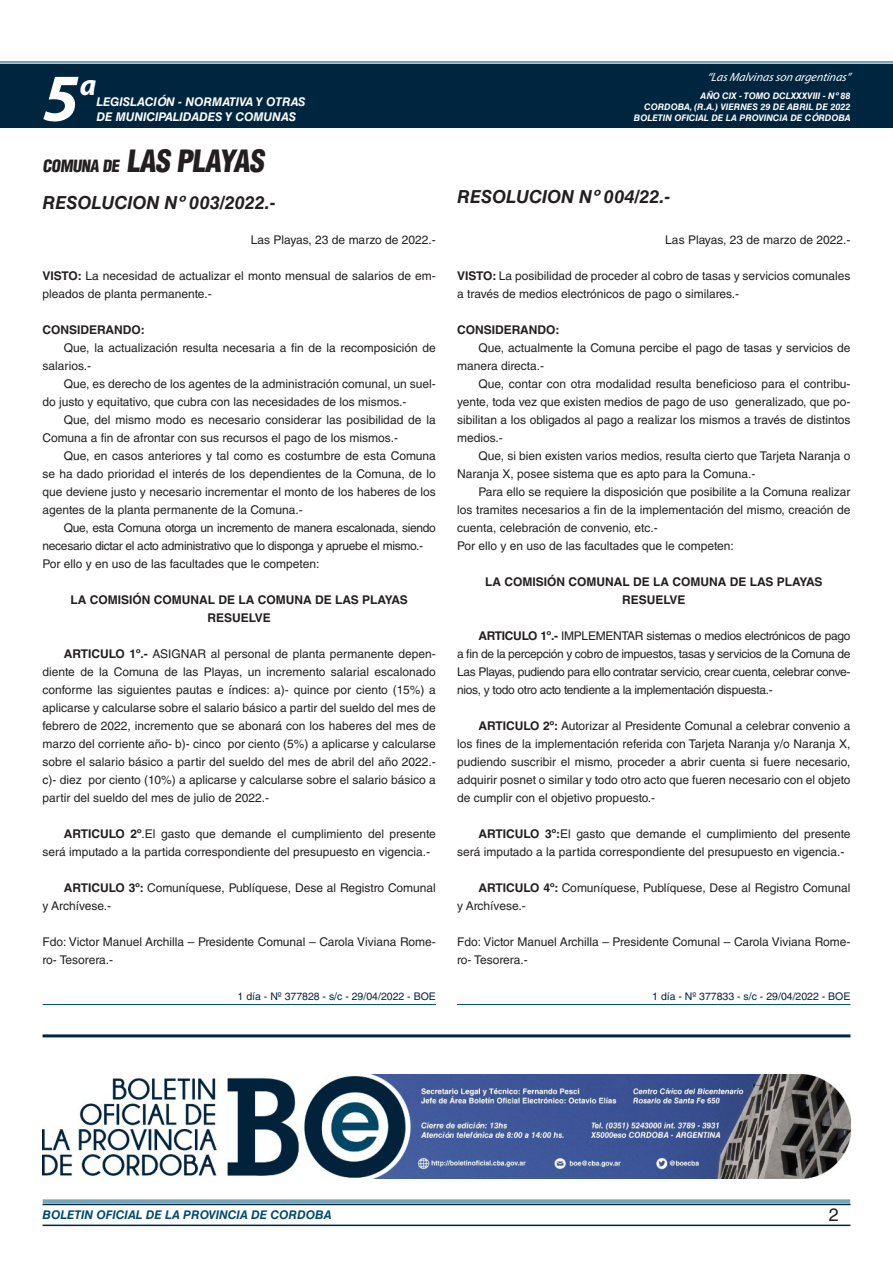
<style>
.page{position:relative;width:893px;height:1263px;background:#fff}
.page>*{position:absolute;margin:0;border:0;box-sizing:border-box;transform-origin:0 0}
.t1{font:italic 700 67.5px "Myriad Pro";color:#fff}
.BASE{font:900 condensed 30px "Helvetica LT Std";color:#231f20}
.t2{font:italic 700 30px "Myriad Pro";color:#fff}
.NOMBRE_DE_MINISTERIO{font:italic 700 18px "Helvetica LT Std";color:#231f20}
.t3{font:18px "Helvetica LT Std";color:#231f20}
.TEXTO_BASE{font:12px/18px "Helvetica LT Std";color:#231f20}
.TEXTO_BASE-2{font:12px/18px "Helvetica LT Std";letter-spacing:-.025em;color:#231f20}
.RESUELVE{font:700 12px "Helvetica LT Std";color:#231f20}
.FECHA{font:12px "Helvetica LT Std";color:#231f20}
.t4{font:italic 700 12px "Helvetica LT Std";color:#fff}
.t5{font:italic 700 12px "Helvetica LT Std";color:#004b6c}
.t6{font:italic 12px "Myriad Pro";color:#fff}
.TEXTO_BASE-3{font:700 12px "Helvetica LT Std";color:#231f20}
.FECHA_DE_VENCIMIENTO{font:10.5px "Helvetica LT Std";color:#00263f}
.t7{font:italic 700 9px/10.8px "Helvetica LT Std";color:#fff;text-align:right}
.s1{font-size:16.5px}
.s2{font-weight:700}
</style>
<div class="page">
<div style="left:0;top:61px;width:893px;height:6px;background:#fff;opacity:.75"></div>
<div style="left:0;top:64px;width:893px;height:64px;background:#00263f"></div>
<hr style="left:43px;top:1224px;width:807px;height:2px;background:#00263f">
<div style="left:42px;top:1198px;width:809px;height:8px;background:#fff;opacity:.75"></div>
<hr style="left:43px;top:1004px;width:393px;height:1px;background:#004b6c">
<hr style="left:457px;top:1004px;width:393px;height:1px;background:#004b6c">
<hr style="left:43px;top:1034px;width:807px;height:3px;background:#00263f">
<img style="left:43px;top:1075px;width:807px;height:103px">
<h1 class="t1" style="left:43px;top:54px;width:38px">5</h1>
<h2 class="t2" style="left:80px;top:66px;width:18px">a</h2>
<p class="t4" style="left:96px;top:95px;width:211px">LEGISLACIÓN - NORMATIVA Y OTRAS</p>
<p class="t4" style="left:96px;top:109px;width:201px">DE MUNICIPALIDADES Y COMUNAS</p>
<p class="BASE" style="left:43px;top:142px;width:228px"><span class="s1">COMUNA DE</span> LAS PLAYAS</p>
<p class="NOMBRE_DE_MINISTERIO" style="left:43px;top:192px;width:235px">RESOLUCION Nº 003/2022.-</p>
<p class="FECHA" style="left:251px;top:233px;width:187px">Las Playas, 23 de marzo de 2022.-</p>
<p class="TEXTO_BASE" style="left:43px;top:267px;width:395px"><span class="s2">VISTO:</span> La necesidad de actualizar el monto mensual de salarios de em&shy;pleados de planta permanente.-</p>
<p class="TEXTO_BASE-3" style="left:43px;top:322px;width:104px">CONSIDERANDO:</p>
<p class="TEXTO_BASE" style="left:43px;top:339px;width:395px;text-indent:21px">Que, la actualización resulta necesaria a fin de la recomposición de salarios.-</p>
<p class="TEXTO_BASE" style="left:43px;top:375px;width:395px;text-indent:21px">Que, es derecho de los agentes de la administración comunal, un suel&shy;do justo y equitativo, que cubra con las necesidades de los mismos.-</p>
<p class="TEXTO_BASE" style="left:43px;top:411px;width:395px;text-indent:21px">Que, del mismo modo es necesario considerar las posibilidad de la<br>Comuna a fin de afrontar con sus recursos el pago de los mismos.-</p>
<p class="TEXTO_BASE" style="left:43px;top:447px;width:395px;text-align:justify;text-indent:21px">Que, en casos anteriores y tal como es costumbre de esta Comuna se ha dado prioridad el interés de los dependientes de la Comuna, de lo que deviene justo y necesario incrementar el monto de los haberes de los agentes de la planta permanente de la Comuna.-</p>
<p class="TEXTO_BASE-2" style="left:43px;top:519px;width:395px;text-indent:21px">Que, esta Comuna otorga un incremento de manera escalonada, siendo necesario dictar el acto administrativo que lo disponga y apruebe el mismo.-</p>
<p class="TEXTO_BASE" style="left:43px;top:555px;width:278px">Por ello y en uso de las facultades que le competen:</p>
<p class="RESUELVE" style="left:70px;top:592px;width:339px">LA COMISIÓN COMUNAL DE LA COMUNA DE LAS PLAYAS</p>
<p class="RESUELVE" style="left:207px;top:610px;width:65px">RESUELVE</p>
<p class="TEXTO_BASE" style="left:43px;top:645px;width:395px;text-align:justify;text-indent:21px"><span class="s2">ARTICULO 1º.-</span> ASIGNAR al personal de planta permanente depen&shy;diente de la Comuna de las Playas, un incremento salarial escalonado conforme las siguientes pautas e índices: a)- quince por ciento (15%) a aplicarse y calcularse sobre el salario básico a partir del sueldo del mes de febrero de 2022, incremento que se abonará con los haberes del mes de marzo del corriente año- b)- cinco por ciento (5%) a aplicarse y calcularse sobre el salario básico a partir del sueldo del mes de abril del año 2022.- c)- diez por ciento (10%) a aplicarse y calcularse sobre el salario básico a partir del sueldo del mes de julio de 2022.-</p>
<p class="TEXTO_BASE" style="left:43px;top:825px;width:395px;text-indent:21px"><span class="s2">ARTICULO 2º</span>.El gasto que demande el cumplimiento del presente será imputado a la partida correspondiente del presupuesto en vigencia.-</p>
<p class="TEXTO_BASE" style="left:43px;top:879px;width:395px;text-indent:21px"><span class="s2">ARTICULO 3º:</span> Comuníquese, Publíquese, Dese al Registro Comunal y Archívese.-</p>
<p class="TEXTO_BASE" style="left:43px;top:933px;width:395px">Fdo: Victor Manuel Archilla – Presidente Comunal – Carola Viviana Rome&shy;ro- Tesorera.-</p>
<p class="FECHA_DE_VENCIMIENTO" style="left:238px;top:990px;width:200px">1 día - Nº 377828 - s/c - 29/04/2022 - BOE</p>
<p class="t6" style="left:707px;top:70px;width:145px">“LasMalvinasson argentinas”</p>
<p class="t7" style="left:634px;top:91px;width:218px">AÑO CIX - TOMO DCLXXXVIII - Nº 88<br>CORDOBA, (R.A.) VIERNES 29 DE ABRIL DE 2022<br>BOLETIN OFICIAL DE LA PROVINCIA DE CÓRDOBA</p>
<p class="NOMBRE_DE_MINISTERIO" style="left:457px;top:185px;width:215px">RESOLUCION Nº 004/22.-</p>
<p class="FECHA" style="left:665px;top:233px;width:187px">Las Playas, 23 de marzo de 2022.-</p>
<p class="TEXTO_BASE" style="left:457px;top:267px;width:395px"><span class="s2">VISTO:</span> La posibilidad de proceder al cobro de tasas y servicios comunales a través de medios electrónicos de pago o similares.-</p>
<p class="TEXTO_BASE-3" style="left:457px;top:322px;width:104px">CONSIDERANDO:</p>
<p class="TEXTO_BASE" style="left:457px;top:339px;width:395px;text-indent:21px">Que, actualmente la Comuna percibe el pago de tasas y servicios de manera directa.-</p>
<p class="TEXTO_BASE" style="left:457px;top:375px;width:395px;text-align:justify;text-indent:21px">Que, contar con otra modalidad resulta beneficioso para el contribu&shy;yente, toda vez que existen medios de pago de uso generalizado, que po&shy;sibilitan a los obligados al pago a realizar los mismos a través de distintos medios.-</p>
<p class="TEXTO_BASE" style="left:457px;top:447px;width:395px;text-indent:21px">Que, si bien existen varios medios, resulta cierto que Tarjeta Naranja o<br>Naranja X, posee sistema que es apto para la Comuna.-</p>
<p class="TEXTO_BASE" style="left:457px;top:483px;width:395px;text-align:justify;text-indent:21px">Para ello se requiere la disposición que posibilite a la Comuna realizar los tramites necesarios a fin de la implementación del mismo, creación de cuenta, celebración de convenio, etc.-</p>
<p class="TEXTO_BASE" style="left:457px;top:537px;width:278px">Por ello y en uso de las facultades que le competen:</p>
<p class="RESUELVE" style="left:485px;top:574px;width:339px">LA COMISIÓN COMUNAL DE LA COMUNA DE LAS PLAYAS</p>
<p class="RESUELVE" style="left:622px;top:592px;width:65px">RESUELVE</p>
<p class="TEXTO_BASE" style="left:457px;top:627px;width:395px;text-align:justify;text-indent:21px"><span class="s2">ARTICULO 1º.-</span> IMPLEMENTAR sistemas o medios electrónicos de pago a fin de la percepción y cobro de impuestos, tasas y servicios de la Comuna de Las Playas, pudiendo para ello contratar servicio, crear cuenta, celebrar conve&shy;nios, y todo otro acto tendiente a la implementación dispuesta.-</p>
<p class="TEXTO_BASE" style="left:457px;top:717px;width:395px;text-align:justify;text-indent:21px"><span class="s2">ARTICULO 2º:</span> Autorizar al Presidente Comunal a celebrar convenio a los fines de la implementación referida con Tarjeta Naranja y/o Naranja X, pudiendo suscribir el mismo, proceder a abrir cuenta si fuere necesario, adquirir posnet o similar y todo otro acto que fueren necesario con el objeto de cumplir con el objetivo propuesto.-</p>
<p class="TEXTO_BASE" style="left:457px;top:825px;width:395px;text-indent:21px"><span class="s2">ARTICULO 3º:</span>El gasto que demande el cumplimiento del presente será imputado a la partida correspondiente del presupuesto en vigencia.-</p>
<p class="TEXTO_BASE" style="left:457px;top:879px;width:395px;text-indent:21px"><span class="s2">ARTICULO 4º:</span> Comuníquese, Publíquese, Dese al Registro Comunal y Archívese.-</p>
<p class="TEXTO_BASE" style="left:457px;top:933px;width:395px">Fdo: Victor Manuel Archilla – Presidente Comunal – Carola Viviana Rome&shy;ro- Tesorera.-</p>
<p class="FECHA_DE_VENCIMIENTO" style="left:652px;top:990px;width:200px">1 día - Nº 377833 - s/c - 29/04/2022 - BOE</p>
<p class="t5" style="left:43px;top:1208px;width:290px">BOLETIN OFICIAL DE LA PROVINCIA DE CORDOBA</p>
<p class="t3" style="left:829px;top:1204px;width:12px">2</p>
</div>
